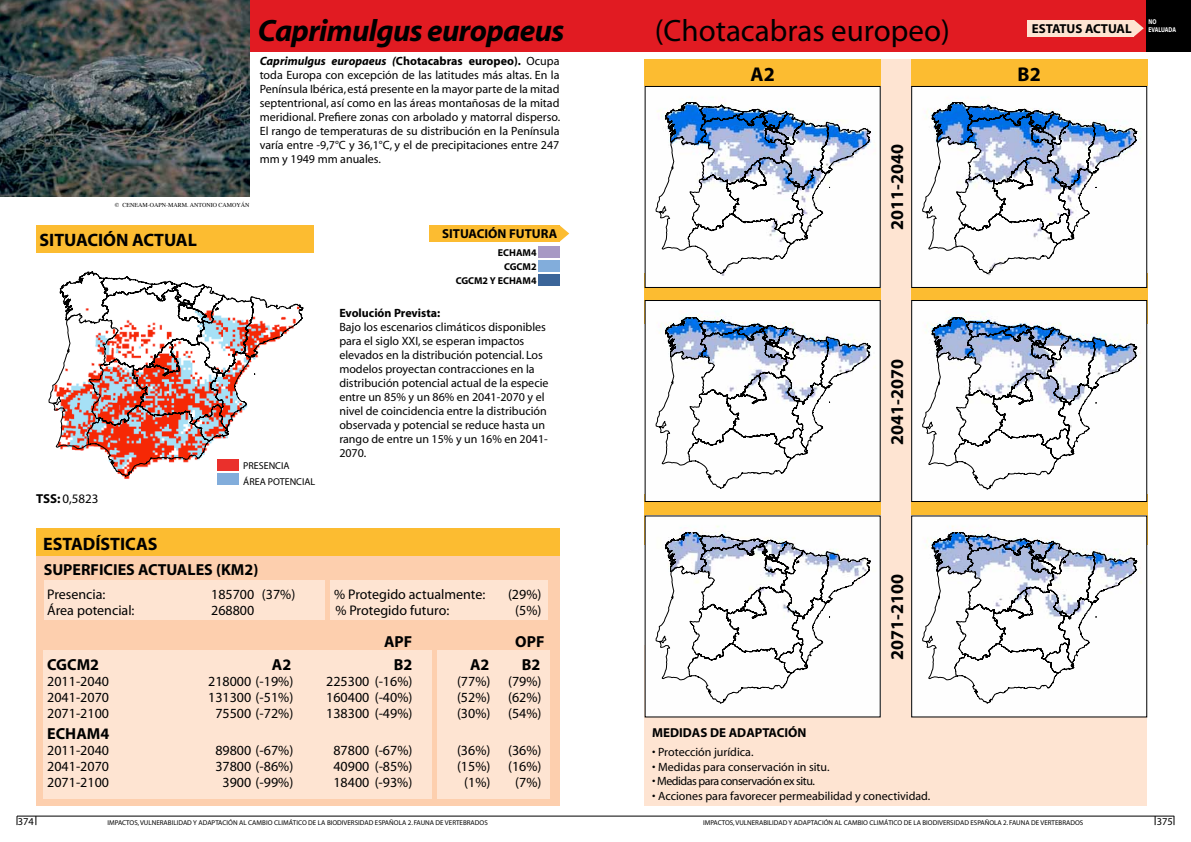
<style>
.page{position:relative;width:1191px;height:842px;background:#fff}
.page>*{position:absolute;margin:0;border:0;box-sizing:border-box;transform-origin:0 0}
.t1{font:italic 700 31px "Myriad";letter-spacing:-.02em;color:#000}
.t2{font:31px "Myriad";color:#000}
.t3{font:700 20px "Myriad";color:#000}
.t4{font:700 18px "Myriad";color:#000}
.t5{font:700 16px "Myriad";color:#000}
.t6{font:14px "Myriad";color:#000}
.t7{font:700 13px "Myriad";color:#000}
.t8{font:13px "Myriad";color:#000}
.t9{font:12px/14px "Myriad";color:#000;text-align:justify}
.t10{font:12px "Myriad";letter-spacing:-.04em;color:#000}
.t11{font:700 12px "Myriad";color:#000}
.t12{font:10.5px "Myriad";color:#000}
.t13{font:700 10px/13.7px "Myriad";color:#000}
.t14{font:10px/15.6px "Myriad";color:#000}
.t15{font:7px "Myriad";color:#000}
.t16{font:700 7px/8.4px "Myriad";color:#fff;scale:.81 1}
.t17{font:6px "Times";color:#000}
.s1{font-weight:700;font-style:italic}
.s2{font-weight:700}
</style>
<div class="page">
<hr style="left:17px;top:816px;width:1157px;height:1px;background:#000">
<div style="left:865px;top:60px;width:70px;height:669px;background:#fee4d2"></div>
<div style="left:644px;top:646px;width:502px;height:160px;background:#fee4d2"></div>
<div style="left:149px;top:0;width:997px;height:51px;background:#e11b22"></div>
<img style="left:36px;top:248px;width:278px;height:234px">
<svg style="left:60px;top:271px;width:244px;height:206px"></svg>
<svg style="left:49px;top:315px;width:40px;height:134px"></svg>
<div style="left:36px;top:225px;width:277px;height:27px;background:#fcbc31"></div>
<div style="left:429px;top:225px;width:130px;height:17px;background:#fcbc31"></div>
<div style="left:538px;top:246px;width:21px;height:12px;background:#a799c4"></div>
<div style="left:538px;top:260px;width:21px;height:12px;background:#82addb"></div>
<div style="left:538px;top:274px;width:21px;height:12px;background:#3b6599"></div>
<svg style="left:559px;top:225px;width:10px;height:17px"></svg>
<div style="left:218px;top:460px;width:21px;height:11px;background:#ea302c"></div>
<div style="left:218px;top:473px;width:21px;height:12px;background:#82addb"></div>
<div style="left:1027px;top:20px;width:106px;height:17px;background:#fee4d2"></div>
<svg style="left:1133px;top:20px;width:10px;height:17px"></svg>
<img style="left:0;top:0;width:249px;height:197px">
<div style="left:1146px;top:0;width:45px;height:51px;background:#000"></div>
<div style="left:644px;top:273px;width:236px;height:51px;background:#fcbc31"></div>
<div style="left:644px;top:494px;width:236px;height:50px;background:#fcbc31"></div>
<div style="left:644px;top:60px;width:236px;height:26px;background:#fcbc31"></div>
<div style="left:911px;top:273px;width:236px;height:51px;background:#fcbc31"></div>
<div style="left:911px;top:494px;width:236px;height:50px;background:#fcbc31"></div>
<div style="left:911px;top:60px;width:236px;height:26px;background:#fcbc31"></div>
<div style="left:646px;top:302px;width:232px;height:198px;background:#fefefe"></div>
<div style="left:644px;top:300px;width:236px;height:202px;border:1px solid #000"></div>
<svg style="left:656px;top:317px;width:215px;height:172px"></svg>
<div style="left:646px;top:517px;width:232px;height:198px;background:#fefefe"></div>
<svg style="left:656px;top:532px;width:215px;height:171px"></svg>
<img style="left:646px;top:88px;width:232px;height:198px">
<div style="left:644px;top:86px;width:236px;height:202px;border:1px solid #000"></div>
<svg style="left:656px;top:103px;width:215px;height:171px"></svg>
<div style="left:913px;top:302px;width:232px;height:198px;background:#fefefe"></div>
<div style="left:911px;top:300px;width:236px;height:202px;border:1px solid #000"></div>
<svg style="left:922px;top:317px;width:216px;height:172px"></svg>
<div style="left:913px;top:517px;width:232px;height:198px;background:#fefefe"></div>
<svg style="left:922px;top:532px;width:216px;height:171px"></svg>
<div style="left:913px;top:88px;width:232px;height:198px;background:#fefefe"></div>
<div style="left:911px;top:86px;width:236px;height:202px;border:1px solid #000"></div>
<svg style="left:922px;top:103px;width:216px;height:171px"></svg>
<div style="left:36px;top:554px;width:523px;height:252px;background:#fdcfae"></div>
<div style="left:44px;top:580px;width:281px;height:40px;background:#fee4d2"></div>
<div style="left:331px;top:580px;width:217px;height:40px;background:#fee4d2"></div>
<div style="left:36px;top:528px;width:523px;height:27px;background:#fcbc31"></div>
<div style="left:437px;top:650px;width:112px;height:149px;background:#fee4d2"></div>
<div style="left:43px;top:650px;width:388px;height:149px;background:#fee4d2"></div>
<p class="t17" style="left:115px;top:199px;width:136px">© CENEAM-OAPN-MARM. ANTONIO CAMOYÁN</p>
<h3 class="t4" style="left:40px;top:231px;width:36px">SITUACIÓ</h3>
<h3 class="t4" style="left:116px;top:231px;width:60px">N ACTUAL</h3>
<h1 class="t1" style="left:258px;top:15px;width:308px">Caprimulgus europaeus</h1>
<h1 class="t2" style="left:655px;top:16px;width:296px">(Chotacabras europeo)</h1>
<p class="t16" style="left:1148px;top:17px;width:36px">NO<br>EVALUADA</p>
<h2 class="t3" style="left:750px;top:64px;width:26px">A2</h2>
<h2 class="t3" style="left:1017px;top:64px;width:25px">B2</h2>
<p class="t7" style="left:1031px;top:22px;width:85px">ESTATUS ACTUAL</p>
<p class="t9" style="left:260px;top:54px;width:302px"><span class="s1">Caprimulgus europaeus (</span><span class="s2">CHOTACABRAS EUROPEO).</span> Ocupa toda Europa con excepción de las latitudes más altas. En la Península Ibérica, está presente en la mayor parte de la mitad septentrional, así como en las áreas montañosas de la mitad meridional. Prefiere zonas con arbolado y matorral disperso.<br>El rango de temperaturas de su distribución en la Península varía entre -9,7°C y 36,1°C, y el de precipitaciones entre 247 mm y 1949 mm anuales.</p>
<h3 class="t4" style="left:887px;top:230px;width:87px;rotate:-90deg">2011-2040</h3>
<p class="t7" style="left:442px;top:227px;width:27px">SITUACIÓ</p>
<p class="t7" style="left:497px;top:227px;width:44px">N FUTURA</p>
<p class="t13" style="left:504px;top:246px;width:34px;text-indent:-6px">ECHAM4<br>CGCM</p>
<p class="t13" style="left:531px;top:260px;width:7px">2</p>
<p class="t13" style="left:456px;top:274px;width:8px">CGCM</p>
<p class="t13" style="left:482px;top:274px;width:55px">2 Y ECHAM4</p>
<p class="t11" style="left:339px;top:307px;width:102px">EVOLUCIÓN PREVISTA:</p>
<p class="t9" style="left:339px;top:320px;width:211px;text-align:left">Bajo los escenarios climáticos disponibles para el siglo XXI, se esperan impactos elevados en la distribución potencial. Los modelos proyectan contracciones en la distribución potencial actual de la especie entre un 85% y un 86% en 2041-2070 y el nivel de coincidencia entre la distribución observada y potencial se reduce hasta un rango de entre un 15% y un 16% en 2041- 2070.</p>
<h3 class="t4" style="left:887px;top:445px;width:87px;rotate:-90deg">2041-2070</h3>
<p class="t14" style="left:243px;top:458px;width:13px">presencia área</p>
<p class="t14" style="left:268px;top:474px;width:7px">potencial</p>
<p class="t8" style="left:36px;top:492px;width:64px"><span class="s2">TSS:</span> 0,5823</p>
<h3 class="t4" style="left:43px;top:534px;width:116px">ESTADÍSTICAS</h3>
<h3 class="t5" style="left:44px;top:561px;width:19px">SUPER</h3>
<h3 class="t5" style="left:91px;top:561px;width:16px">FICIE</h3>
<h3 class="t5" style="left:126px;top:561px;width:51px">S ACTUALE</h3>
<h3 class="t5" style="left:204px;top:561px;width:56px">S (KM2)</h3>
<p class="t6" style="left:47px;top:587px;width:60px">Presencia:</p>
<p class="t6" style="left:211px;top:587px;width:86px">185700 (37%)</p>
<p class="t6" style="left:334px;top:587px;width:153px">% Protegido actualmente:</p>
<p class="t6" style="left:508px;top:587px;width:35px">(29%)</p>
<p class="t6" style="left:47px;top:603px;width:89px">Área potencial:</p>
<p class="t6" style="left:211px;top:603px;width:45px">268800</p>
<p class="t6" style="left:335px;top:603px;width:115px">% Protegido futuro:</p>
<p class="t6" style="left:515px;top:603px;width:28px">(5%)</p>
<h3 class="t5" style="left:384px;top:633px;width:25px">APF</h3>
<h3 class="t5" style="left:515px;top:633px;width:29px">OPF</h3>
<h3 class="t5" style="left:47px;top:656px;width:53px">CGCM2</h3>
<h3 class="t5" style="left:272px;top:656px;width:21px">A2</h3>
<h3 class="t5" style="left:394px;top:656px;width:20px">B2</h3>
<h3 class="t5" style="left:470px;top:656px;width:21px">A2</h3>
<h3 class="t5" style="left:522px;top:656px;width:20px">B2</h3>
<p class="t6" style="left:47px;top:674px;width:63px">2011-2040</p>
<p class="t6" style="left:208px;top:674px;width:87px">218000 (-19%)</p>
<p class="t6" style="left:326px;top:674px;width:88px">225300 (-16%)</p>
<p class="t6" style="left:457px;top:674px;width:35px">(77%)</p>
<p class="t6" style="left:508px;top:674px;width:35px">(79%)</p>
<p class="t6" style="left:47px;top:690px;width:63px">2041-2070</p>
<p class="t6" style="left:208px;top:690px;width:87px">131300 (-51%)</p>
<p class="t6" style="left:326px;top:690px;width:88px">160400 (-40%)</p>
<p class="t6" style="left:457px;top:690px;width:35px">(52%)</p>
<p class="t6" style="left:508px;top:690px;width:35px">(62%)</p>
<p class="t6" style="left:47px;top:706px;width:63px">2071-2100</p>
<p class="t6" style="left:215px;top:706px;width:79px">75500 (-72%)</p>
<p class="t6" style="left:326px;top:706px;width:88px">138300 (-49%)</p>
<p class="t6" style="left:457px;top:706px;width:35px">(30%)</p>
<p class="t6" style="left:508px;top:706px;width:35px">(54%)</p>
<h3 class="t5" style="left:47px;top:725px;width:64px">ECHAM4</h3>
<p class="t6" style="left:47px;top:743px;width:63px">2011-2040</p>
<p class="t6" style="left:215px;top:743px;width:79px">89800 (-67%)</p>
<p class="t6" style="left:333px;top:743px;width:80px">87800 (-67%)</p>
<p class="t6" style="left:457px;top:743px;width:35px">(36%)</p>
<p class="t6" style="left:508px;top:743px;width:35px">(36%)</p>
<p class="t6" style="left:47px;top:759px;width:63px">2041-2070</p>
<p class="t6" style="left:215px;top:759px;width:79px">37800 (-86%)</p>
<p class="t6" style="left:333px;top:759px;width:80px">40900 (-85%)</p>
<p class="t6" style="left:457px;top:759px;width:35px">(15%)</p>
<p class="t6" style="left:508px;top:759px;width:35px">(16%)</p>
<p class="t6" style="left:47px;top:775px;width:63px">2071-2100</p>
<p class="t6" style="left:223px;top:775px;width:72px">3900 (-99%)</p>
<p class="t6" style="left:333px;top:775px;width:80px">18400 (-93%)</p>
<p class="t6" style="left:464px;top:775px;width:28px">(1%)</p>
<p class="t6" style="left:515px;top:775px;width:28px">(7%)</p>
<p class="t7" style="left:652px;top:726px;width:154px">MEDIDAS DE ADAPTACIÓN</p>
<h3 class="t4" style="left:887px;top:660px;width:87px;rotate:-90deg">2071-2100</h3>
<p class="t9" style="left:652px;top:746px;width:103px">• Protección jurídica.</p>
<p class="t9" style="left:652px;top:760px;width:179px">• Medidas para conservación in situ.</p>
<p class="t10" style="left:652px;top:775px;width:164px">• Medidas para conservación ex situ.</p>
<p class="t9" style="left:652px;top:789px;width:280px">• Acciones para favorecer permeabilidad y conectividad.</p>
<p class="t12" style="left:18px;top:816px;width:18px">374</p>
<p class="t15" style="left:108px;top:819px;width:382px">IMPACTOS, VULNERABILIDAD Y ADAPTACIÓN AL CAMBIO CLIMÁTICO DE LA BIODIVERSIDAD ESPAÑOLA 2. FAUNA DE VERTEBRADOS</p>
<p class="t15" style="left:703px;top:819px;width:382px">IMPACTOS, VULNERABILIDAD Y ADAPTACIÓN AL CAMBIO CLIMÁTICO DE LA BIODIVERSIDAD ESPAÑOLA 2. FAUNA DE VERTEBRADOS</p>
<p class="t12" style="left:1156px;top:816px;width:18px">375</p>
</div>
